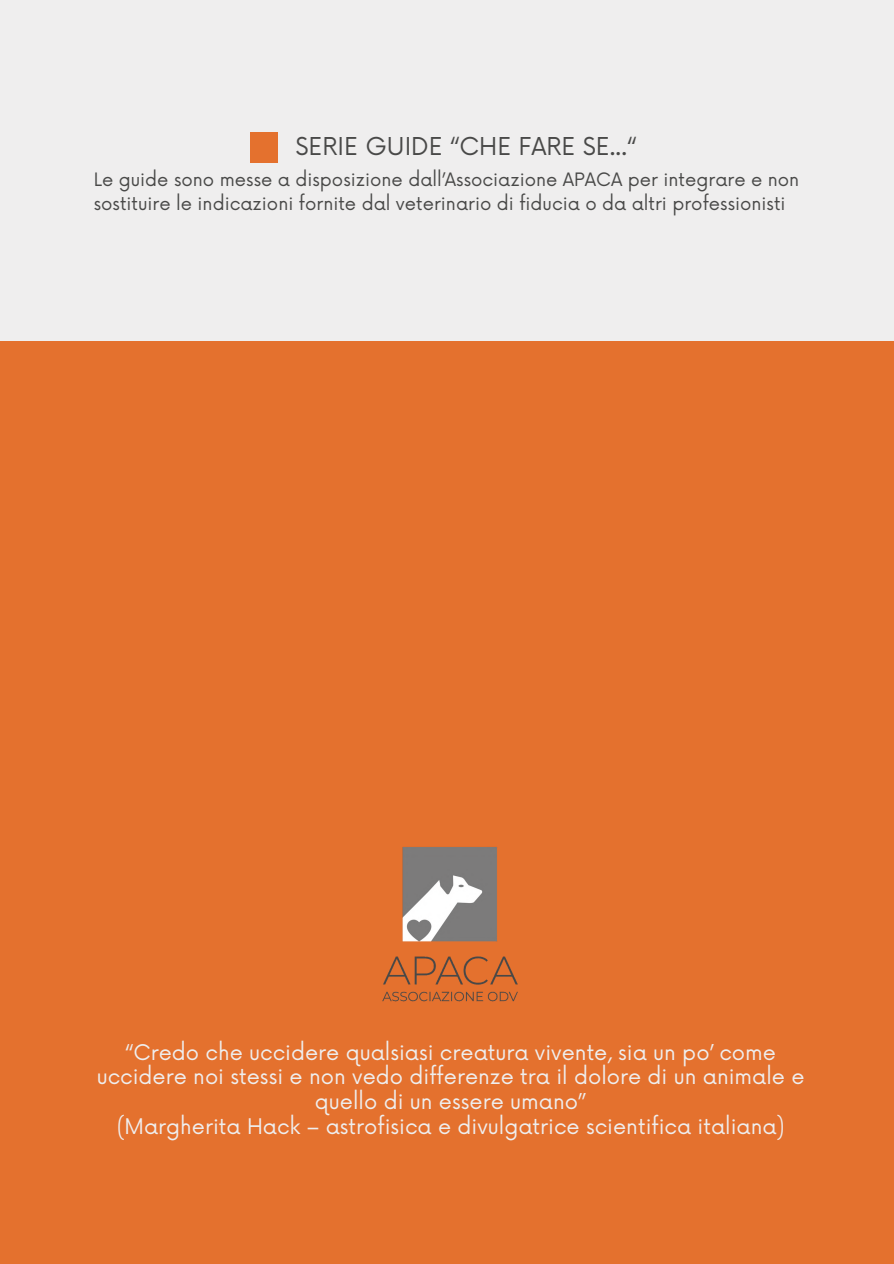
<style>
.page{position:relative;width:894px;height:1264px;background:#fff}
.page>*{position:absolute;margin:0;border:0;box-sizing:border-box;transform-origin:0 0}
.t1{font:24px "Now";color:#494948}
.t2{font:21px/24.8px "Now";color:#efeeee;text-align:center}
.t3{font:18px/23.7px "Now";color:#494948}
</style>
<div class="page">
<div style="left:0;top:0;width:893px;height:1263px;background:#efeeee"></div>
<div style="left:0;top:341px;width:893px;height:922px;background:#e4712e"></div>
<div style="left:250px;top:132px;width:27px;height:30px;background:#e4712e"></div>
<img style="left:382px;top:847px;width:136px;height:155px">
<p class="t1" style="left:295px;top:132px;width:342px">SERIE GUIDE “CHE FARE SE...“</p>
<p class="t3" style="left:94px;top:169px;width:707px">Le guide sono messe a disposizione dall’Associazione APACA per integrare e non sostituire le indicazioni fornite dal veterinario di fiducia o da altri professionisti</p>
<h2 class="t2" style="left:97px;top:1040px;width:709px">“Credo che uccidere qualsiasi creatura vivente, sia un po’ come uccidere noi stessi e non vedo differenze tra il dolore di un animale e quello di un essere umano”<br>(Margherita Hack – astrofisica e divulgatrice scientifica italiana)</h2>
</div>
